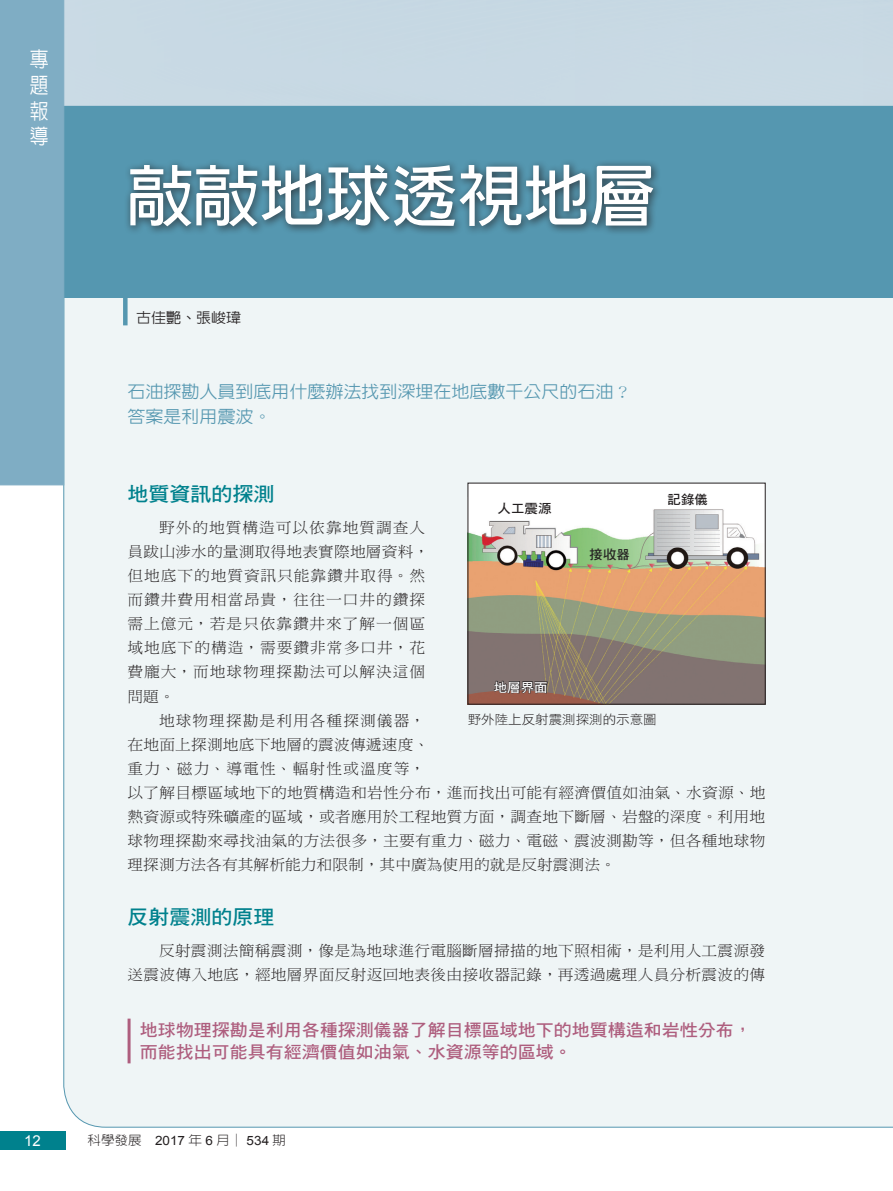
<style>
.page{position:relative;width:893px;height:1191px;background:#fff}
.page>*{position:absolute;margin:0;border:0;box-sizing:border-box;transform-origin:0 0}
.專題_一般_單元大標{font:700 66px "AR New Hei B5";color:#fff}
.t1{font:500 21px/25.7px "AR New Hei B5";color:#fff;text-align:justify;scale:.9 1}
.專題_內文大標{font:19.95px "DF Hei Std W7";color:#00818d;scale:1.05 1}
.專題_抽言{font:17.1px "DF Hei Std W7";color:#ae5e7e;scale:1.05 1}
.專題_單元介紹{font:500 17.1px "AR New Hei B5";color:#5597b0;scale:1.05 1}
.A_內文{font:15px/24px "DF Ming Std W3";letter-spacing:.015em;color:#231f20;scale:1.05 1}
.A_內文-2{font:15px/24px "DF Ming Std W3";letter-spacing:.055em;color:#231f20;scale:1.05 1}
.左頁碼{font:15px "Arial";color:#fff}
.專題_一般_作者{font:500 14.25px "AR New Hei B5";color:#231f20;scale:1.05 1}
.科學發展__年月_期{font:300 12.9px "AR New Hei B5";color:#231f20;scale:1.05 1}
.圖說{font:12.9px "DF Hei Std W3";color:#231f20;scale:1.05 1}
.圖說-2{font:12.9px "DF Hei Std W7";color:#231f20;scale:1.05 1}
.圖說-3{font:12.9px "DF Hei Std W7";color:#fff;scale:1.05 1}
.s1{font-weight:700}
.s2{font-family:"Adobe Ming Std";font-weight:300}
.s3{font-family:"Arial";font-weight:400}
</style>
<div class="page">
<div style="left:63px;top:298px;width:830px;height:830px;background:#eff5f6"></div>
<div style="left:0;top:106px;width:893px;height:192px;background:#5597b0"></div>
<div style="left:0;top:0;width:64px;height:485px;background:#7fadc4"></div>
<div style="left:123px;top:298px;width:5px;height:27px;background:#5597b0"></div>
<div style="left:0;top:1131px;width:65px;height:18px;background:#00818d"></div>
<div style="left:124px;top:158px;width:539px;height:78px;background:#231f20;opacity:.75"></div>
<hr style="left:128px;top:1018px;width:3px;height:45px;background:#ae5e7e">
<div style="left:468px;top:483px;width:297px;height:221px;background:#fff"></div>
<img style="left:470px;top:509px;width:293px;height:193px">
<svg style="left:493px;top:680px;width:55px;height:14px"></svg>
<h2 class="t1" style="left:30px;top:47px;width:22px">專題報導</h2>
<p class="專題_一般_單元大標" style="left:128px;top:163px;width:529px">敲敲地球透視地層</p>
<p class="專題_一般_作者" style="left:136px;top:311px;width:101px">古佳艷<span class="s1">、</span>張峻瑋</p>
<p class="專題_單元介紹" style="left:128px;top:383px;width:481px">石油探勘人員到底用什麼辦法找到深埋在地底數千公尺的石油<span class="s2">？</span></p>
<p class="專題_單元介紹" style="left:128px;top:408px;width:139px">答案是利用震波<span class="s1">。</span></p>
<p class="專題_內文大標" style="left:128px;top:482px;width:141px">地質資訊的探測</p>
<p class="A_內文-2" style="left:128px;top:516px;width:289px;text-indent:31px">野外的地質構造可以依靠地質調查人員跋山涉水的量測取得地表實際地層資料，但地底下的地質資訊只能靠鑽井取得。然而鑽井費用相當昂貴，往往一口井的鑽探需上億元，若是只依靠鑽井來了解一個區域地底下的構造，需要鑽非常多口井，花費龐大，而地球物理探勘法可以解決這個問題。</p>
<p class="A_內文" style="left:128px;top:708px;width:609px;text-indent:31px">地球物理探勘是利用各種探測儀器，<br>在地面上探測地底下地層的震波傳遞速度、<br>重力、磁力、導電性、輻射性或溫度等，<br>以了解目標區域地下的地質構造和岩性分布，進而找出可能有經濟價值如油氣、水資源、地熱資源或特殊礦產的區域，或者應用於工程地質方面，調查地下斷層、岩盤的深度。利用地球物理探勘來尋找油氣的方法很多，主要有重力、磁力、電磁、震波測勘等，但各種地球物理探測方法各有其解析能力和限制，其中廣為使用的就是反射震測法。</p>
<p class="專題_內文大標" style="left:128px;top:905px;width:141px">反射震測的原理</p>
<p class="A_內文" style="left:128px;top:938px;width:609px;text-align:right">反射震測法簡稱震測，像是為地球進行電腦斷層掃描的地下照相術，是利用人工震源發<br>送震波傳入地底，經地層界面反射返回地表後由接收器記錄，再透過處理人員分析震波的傳</p>
<p class="圖說-2" style="left:668px;top:492px;width:40px">記錄儀</p>
<p class="圖說-2" style="left:497px;top:501px;width:53px">人工震源</p>
<p class="圖說-2" style="left:590px;top:547px;width:40px">接收器</p>
<p class="圖說-3" style="left:494px;top:680px;width:53px">地層界面</p>
<p class="圖說" style="left:468px;top:712px;width:181px">野外陸上反射震測探測的示意圖</p>
<p class="專題_抽言" style="left:140px;top:1020px;width:584px">地球物理探勘是利用各種探測儀器了解目標區域地下的地質構造和岩性分布，</p>
<p class="專題_抽言" style="left:140px;top:1043px;width:413px">而能找出可能具有經濟價值如油氣、水資源等的區域。</p>
<p class="左頁碼" style="left:24px;top:1131px;width:18px">12</p>
<p class="科學發展__年月_期" style="left:88px;top:1134px;width:190px">科學發展 <span class="s3">2017</span> 年 <span class="s3">6</span> 月│ <span class="s3">534</span> 期</p>
</div>
